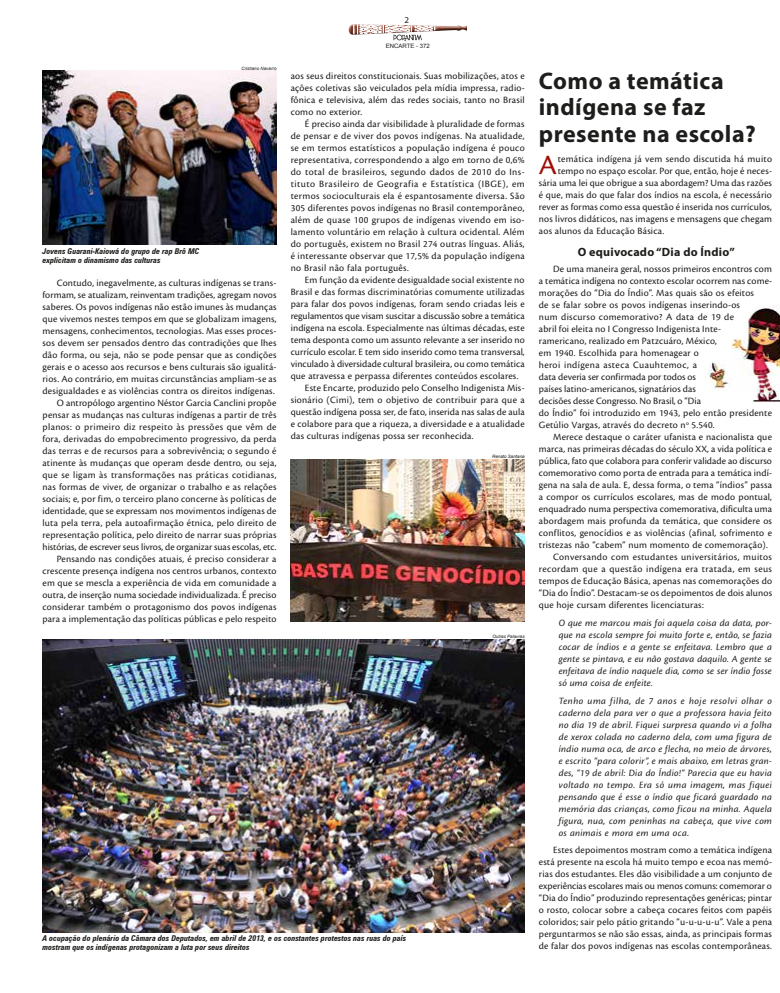
<style>
.page{position:relative;width:780px;height:993px;background:#fff}
.page>*{position:absolute;margin:0;border:0;box-sizing:border-box;transform-origin:0 0}
.t1{font:29.1px "Cronos Pro";color:#9c1006}
.t2{font:700 24px/26.4px "Myriad Pro";letter-spacing:.02em;color:#1d1d1b}
.t3{font:700 12px "Myriad Pro";letter-spacing:.02em;color:#1d1d1b}
.t4{font:10px/12px "Cronos Pro";letter-spacing:.02em;color:#1d1d1b;text-align:justify}
.t5{font:italic 10px/12px "Cronos Pro";letter-spacing:.025em;color:#1d1d1b;text-align:justify}
.t6{font:10px "Cronos Pro";color:#1d1d1b}
.t7{font:9px "Myriad Pro";color:#1d1d1b}
.t8{font:italic 700 condensed 8px/8.8px "Zurich BT";color:#1d1d1b}
.t9{font:6px "Arial";color:#1d1d1b}
.t10{font:italic 4.5px "Arial";color:#1d1d1b}
.s1{font-style:normal}
</style>
<div class="page">
<svg style="left:348px;top:24px;width:119px;height:17px"></svg>
<img style="left:43px;top:71px;width:233px;height:173px">
<img style="left:43px;top:639px;width:481px;height:292px">
<img style="left:291px;top:459px;width:233px;height:162px">
<img style="left:708px;top:305px;width:72px;height:97px">
<p class="t10" style="left:241px;top:65px;width:37px">Cristiano Navarro</p>
<p class="t8" style="left:43px;top:247px;width:158px">Jovens Guarani-Kaiowá do grupo de rap Brô MC explicitam o dinamismo das culturas</p>
<p class="t4" style="left:43px;top:276px;width:235px;text-align:right">Contudo, inegavelmente, as culturas indígenas se trans&shy;formam, se atualizam, reinventam tradições, agregam novos saberes. Os povos indígenas não estão imunes às mudanças que vivemos nestes tempos em que se globalizam imagens, mensagens, conhecimentos, tecnologias. Mas esses proces&shy;sos devem ser pensados dentro das contradições que lhes dão forma, ou seja, não se pode pensar que as condições gerais e o acesso aos recursos e bens culturais são igualitá&shy;rios. Ao contrário, em muitas circunstâncias ampliam-se as desigualdades e as violências contra os direitos indígenas.<br>O antropólogo argentino Néstor Garcia Canclini propõe pensar as mudanças nas culturas indígenas a partir de três planos: o primeiro diz respeito às pressões que vêm de fora, derivadas do empobrecimento progressivo, da perda das terras e de recursos para a sobrevivência; o segundo é atinente às mudanças que operam desde dentro, ou seja, que se ligam às transformações nas práticas cotidianas, nas formas de viver, de organizar o trabalho e as relações sociais; e, por fim, o terceiro plano concerne às políticas de identidade, que se expressam nos movimentos indígenas de luta pela terra, pela autoafirmação étnica, pelo direito de representação política, pelo direito de narrar suas próprias histórias, de escrever seus livros, de organizar suas escolas, etc.<br>Pensando nas condições atuais, é preciso considerar a crescente presença indígena nos centros urbanos, contexto em que se mescla a experiência de vida em comunidade a outra, de inserção numa sociedade individualizada. É preciso considerar também o protagonismo dos povos indígenas para a implementação das políticas públicas e pelo respeito</p>
<p class="t7" style="left:404px;top:14px;width:6px">2</p>
<p class="t9" style="left:386px;top:42px;width:45px">ENCARTE - 372</p>
<p class="t4" style="left:291px;top:70px;width:235px">aos seus direitos constitucionais. Suas mobilizações, atos e ações coletivas são veiculados pela mídia impressa, radio&shy;fônica e televisiva, além das redes sociais, tanto no Brasil como no exterior.</p>
<p class="t4" style="left:291px;top:118px;width:235px;text-indent:14px">É preciso ainda dar visibilidade à pluralidade de formas de pensar e de viver dos povos indígenas. Na atualidade, se em termos estatísticos a população indígena é pouco representativa, correspondendo a algo em torno de 0,6% do total de brasileiros, segundo dados de 2010 do Ins&shy;tituto Brasileiro de Geografia e Estatística (IBGE), em termos socioculturais ela é espantosamente diversa. São 305 diferentes povos indígenas no Brasil contemporâneo, além de quase 100 grupos de indígenas vivendo em iso&shy;lamento voluntário em relação à cultura ocidental. Além do português, existem no Brasil 274 outras línguas. Aliás, é interessante observar que 17,5% da população indígena no Brasil não fala português.</p>
<p class="t4" style="left:305px;top:274px;width:221px">Em função da evidente desigualdade social existente no</p>
<p class="t4" style="left:291px;top:286px;width:235px">Brasil e das formas discriminatórias comumente utilizadas</p>
<p class="t4" style="left:291px;top:298px;width:235px">para falar dos povos indígenas, foram sendo criadas leis e</p>
<p class="t6" style="left:291px;top:310px;width:235px">regulamentos que visam suscitar a discussão sobre a temática</p>
<p class="t4" style="left:291px;top:322px;width:235px">indígena na escola. Especialmente nas últimas décadas, este</p>
<p class="t4" style="left:291px;top:334px;width:235px">tema desponta como um assunto relevante a ser inserido no</p>
<p class="t4" style="left:291px;top:346px;width:235px">currículo escolar. E tem sido inserido como tema transversal,</p>
<p class="t4" style="left:291px;top:358px;width:235px">vinculado à diversidade cultural brasileira, ou como temática</p>
<p class="t4" style="left:291px;top:370px;width:229px">que atravessa e perpassa diferentes conteúdos escolares.</p>
<p class="t4" style="left:305px;top:382px;width:221px">Este Encarte, produzido pelo Conselho Indigenista Mis-</p>
<p class="t4" style="left:291px;top:394px;width:235px">sionário (Cimi), tem o objetivo de contribuir para que a</p>
<p class="t4" style="left:291px;top:406px;width:235px">questão indígena possa ser, de fato, inserida nas salas de aula</p>
<p class="t4" style="left:291px;top:418px;width:235px">e colabore para que a riqueza, a diversidade e a atualidade</p>
<p class="t4" style="left:291px;top:430px;width:184px">das culturas indígenas possa ser reconhecida.</p>
<p class="t10" style="left:492px;top:453px;width:34px">Renato Santana</p>
<p class="t10" style="left:492px;top:633px;width:34px">Outras Palavras</p>
<p class="t8" style="left:43px;top:933px;width:365px">A ocupação do plenário da Câmara dos Deputados, em abril de 2013, e os constantes protestos nas ruas do país mostram que os indígenas protagonizam a luta por seus direitos</p>
<h2 class="t2" style="left:539px;top:67px;width:218px">Como a temática indígena se faz presente na escola?</h2>
<h1 class="t1" style="left:539px;top:148px;width:20px">A</h1>
<p class="t4" style="left:557px;top:153px;width:216px">temática indígena já vem sendo discutida há muito</p>
<p class="t4" style="left:557px;top:165px;width:216px">tempo no espaço escolar. Por que, então, hoje é neces-</p>
<p class="t4" style="left:539px;top:177px;width:234px">sária uma lei que obrigue a sua abordagem? Uma das razões</p>
<p class="t4" style="left:539px;top:189px;width:234px">é que, mais do que falar dos índios na escola, é necessário</p>
<p class="t4" style="left:539px;top:201px;width:234px">rever as formas como essa questão é inserida nos currículos,</p>
<p class="t4" style="left:539px;top:213px;width:235px">nos livros didáticos, nas imagens e mensagens que chegam</p>
<p class="t4" style="left:539px;top:225px;width:127px">aos alunos da Educação Básica.</p>
<p class="t3" style="left:577px;top:244px;width:158px">O equivocado “Dia do Índio”</p>
<p class="t4" style="left:539px;top:263px;width:235px;text-align:left;text-indent:14px">De uma maneira geral, nossos primeiros encontros com a temática indígena no contexto escolar ocorrem nas come&shy;morações do “Dia do Índio”. Mas quais são os efeitos<br>de se falar sobre os povos indígenas inserindo-os<br>num discurso comemorativo? A data de 19 de<br>abril foi eleita no I Congresso Indigenista Inte-<br>ramericano, realizado em Patzcuáro, México,<br>em 1940. Escolhida para homenagear o<br>heroi indígena asteca Cuauhtemoc, a<br>data deveria ser confirmada por todos os<br>países latino-americanos, signatários das<br>decisões desse Congresso. No Brasil, o “Dia<br>do Índio” foi introduzido em 1943, pelo então presidente Getúlio Vargas, através do decreto n<sup>o</sup> 5.540.</p>
<p class="t4" style="left:553px;top:431px;width:220px">Merece destaque o caráter ufanista e nacionalista que</p>
<p class="t4" style="left:539px;top:443px;width:235px">marca, nas primeiras décadas do século XX, a vida política e</p>
<p class="t4" style="left:539px;top:455px;width:234px">pública, fato que colabora para conferir validade ao discurso</p>
<p class="t4" style="left:539px;top:467px;width:234px">comemorativo como porta de entrada para a temática indí-</p>
<p class="t4" style="left:539px;top:479px;width:235px">gena na sala de aula. E, dessa forma, o tema “índios” passa</p>
<p class="t4" style="left:539px;top:491px;width:234px">a compor os currículos escolares, mas de modo pontual,</p>
<p class="t4" style="left:539px;top:503px;width:235px">enquadrado numa perspectiva comemorativa, dificulta uma</p>
<p class="t4" style="left:539px;top:515px;width:234px">abordagem mais profunda da temática, que considere os</p>
<p class="t4" style="left:539px;top:527px;width:235px">conflitos, genocídios e as violências (afinal, sofrimento e</p>
<p class="t4" style="left:539px;top:539px;width:230px">tristezas não “cabem” num momento de comemoração).</p>
<p class="t4" style="left:553px;top:551px;width:220px">Conversando com estudantes universitários, muitos</p>
<p class="t4" style="left:539px;top:563px;width:234px">recordam que a questão indígena era tratada, em seus</p>
<p class="t4" style="left:539px;top:575px;width:235px">tempos de Educação Básica, apenas nas comemorações do</p>
<p class="t4" style="left:539px;top:587px;width:235px">“Dia do Índio”. Destacam-se os depoimentos de dois alunos</p>
<p class="t4" style="left:539px;top:599px;width:166px">que hoje cursam diferentes licenciaturas:</p>
<p class="t5" style="left:558px;top:616px;width:215px">O que me marcou mais foi aquela coisa da data, por&shy;que na escola sempre foi muito forte e, então, se fazia cocar de índios e a gente se enfeitava. Lembro que a gente se pintava, e eu não gostava daquilo. A gente se enfeitava de índio naquele dia, como se ser índio fosse só uma coisa de enfeite.</p>
<p class="t5" style="left:558px;top:694px;width:215px">Tenho uma filha, de 7 anos e hoje resolvi olhar o caderno dela para ver o que a professora havia feito no dia 19 de abril. Fiquei surpresa quando vi a folha de xerox colada no caderno dela, com uma figura de índio numa oca, de arco e flecha, no meio de árvores, e escrito “para colorir”, e mais abaixo, em letras gran&shy;des, “19 de abril: Dia do Índio!” Parecia que eu havia voltado no tempo. Era só uma imagem, mas fiquei pensando que é esse o índio que ficará guardado na memória das crianças, como ficou na minha. Aquela figura, nua, com peninhas na cabeça, que vive com os animais e mora em uma oca<span class="s1">.</span></p>
<p class="t4" style="left:539px;top:844px;width:235px;text-indent:14px">Estes depoimentos mostram como a temática indígena está presente na escola há muito tempo e ecoa nas memó&shy;rias dos estudantes. Eles dão visibilidade a um conjunto de experiências escolares mais ou menos comuns: comemorar o “Dia do Índio” produzindo representações genéricas; pintar o rosto, colocar sobre a cabeça cocares feitos com papéis coloridos; sair pelo pátio gritando “u-u-u-u-u”. Vale a pena perguntarmos se não são essas, ainda, as principais formas de falar dos povos indígenas nas escolas contemporâneas.</p>
</div>
